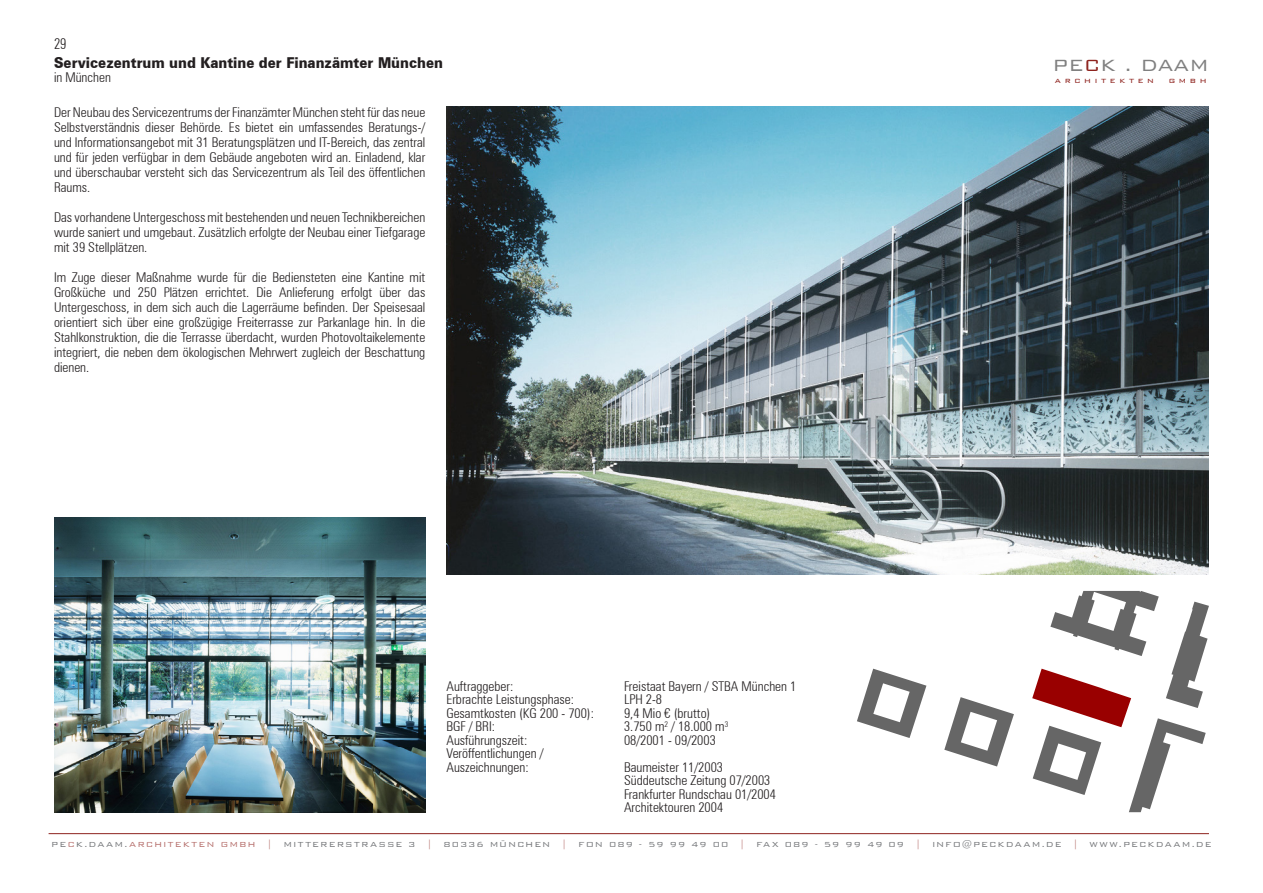
<style>
.page{position:relative;width:1263px;height:893px;background:#fff}
.page>*{position:absolute;margin:0;border:0;box-sizing:border-box;transform-origin:0 0}
.t1{font:300 21.75px "Bank Gothic";color:#808080}
.t2{font:900 15px "Zurich BT";color:#231f20;scale:.9 1}
.t3{font:300 condensed 15px "Zurich BT";color:#231f20;scale:.9 1}
.t4{font:300 condensed 13.5px/15px "Zurich BT";color:#231f20;text-align:justify}
.t5{font:300 9.9px "Bank Gothic";color:#8e231e}
.t6{font:300 9.75px "Bank Gothic";letter-spacing:.11em;color:#76787b}
.s1{color:#8e231e}
.s2{color:#b6706d}
</style>
<div class="page">
<hr style="left:49px;top:833px;width:1160px;height:1px;background:#8e231e">
<svg style="left:944px;top:697px;width:70px;height:69px"></svg>
<svg style="left:857px;top:669px;width:69px;height:69px"></svg>
<svg style="left:1032px;top:591px;width:177px;height:221px"></svg>
<img style="left:446px;top:107px;width:763px;height:467px">
<img style="left:54px;top:517px;width:371px;height:295px">
<p class="t3" style="left:54px;top:35px;width:15px">29</p>
<p class="t2" style="left:54px;top:53px;width:434px">Servicezentrum und Kantine der Finanzämter München</p>
<p class="t4" style="left:54px;top:69px;width:58px">in München</p>
<p class="t4" style="left:54px;top:105px;width:373px">Der Neubau des Servicezentrums der Finanzämter München steht für das neue Selbstverständnis dieser Behörde. Es bietet ein umfassendes Beratungs-/ und Informationsangebot mit 31 Beratungsplätzen und IT-Bereich, das zentral und für jeden verfügbar in dem Gebäude angeboten wird an. Einladend, klar und überschaubar versteht sich das Servicezentrum als Teil des öffentlichen Raums.</p>
<p class="t4" style="left:54px;top:210px;width:373px">Das vorhandene Untergeschoss mit bestehenden und neuen Technikbereichen wurde saniert und umgebaut. Zusätzlich erfolgte der Neubau einer Tiefgarage mit 39 Stellplätzen.</p>
<p class="t4" style="left:54px;top:270px;width:373px">Im Zuge dieser Maßnahme wurde für die Bediensteten eine Kantine mit Großküche und 250 Plätzen errichtet. Die Anlieferung erfolgt über das Untergeschoss, in dem sich auch die Lagerräume befinden. Der Speisesaal orientiert sich über eine großzügige Freiterrasse zur Parkanlage hin. In die Stahlkonstruktion, die die Terrasse überdacht, wurden Photovoltaikelemente integriert, die neben dem ökologischen Mehrwert zugleich der Beschattung dienen.</p>
<p class="t4" style="left:446px;top:678px;width:68px">Auftraggeber:</p>
<p class="t4" style="left:624px;top:678px;width:174px">Freistaat Bayern / STBA München 1</p>
<p class="t4" style="left:446px;top:692px;width:129px">Erbrachte Leistungsphase:</p>
<p class="t4" style="left:624px;top:692px;width:39px">LPH 2-8</p>
<p class="t4" style="left:446px;top:705px;width:149px">Gesamtkosten (KG 200 - 700):</p>
<p class="t4" style="left:624px;top:705px;width:88px">9,4 Mio € (brutto)</p>
<p class="t4" style="left:446px;top:719px;width:50px">BGF / BRI:</p>
<p class="t4" style="left:624px;top:719px;width:106px">3.750 m<sup>2</sup> / 18.000 m<sup>3</sup></p>
<p class="t4" style="left:446px;top:732px;width:82px">Ausführungszeit:</p>
<p class="t4" style="left:624px;top:732px;width:93px">08/2001 - 09/2003</p>
<p class="t4" style="left:446px;top:746px;width:99px;line-height:13.5px">Veröffentlichungen /<br>Auszeichnungen:</p>
<p class="t4" style="left:624px;top:760px;width:153px;line-height:13.5px;text-align:left">Baumeister 11/2003<br>Süddeutsche Zeitung 07/2003<br>Frankfurter Rundschau 01/2004<br>Architektouren 2004</p>
<h1 class="t1" style="left:1052px;top:54px;width:158px">PE<span class="s1">C</span>K . DAAM</h1>
<p class="t5" style="left:1055px;top:75px;width:101px">a r c h i t e k t e n</p>
<p class="t5" style="left:1169px;top:75px;width:39px">g m b h</p>
<p class="t6" style="left:51px;top:839px;width:1162px">PE<span class="s2">C</span>K.DAAM.<span class="s2">ARCHITEKTEN GMBH |</span> MITTERERSTRASSE 3 <span class="s2">|</span> 80336 MÜNCHEN <span class="s2">|</span> FON 089 - 59 99 49 00 <span class="s2">|</span> FAX 089 - 59 99 49 09 <span class="s2">|</span> INFO@PECKDAAM.DE <span class="s2">|</span> WWW.PECKDAAM.DE</p>
</div>
